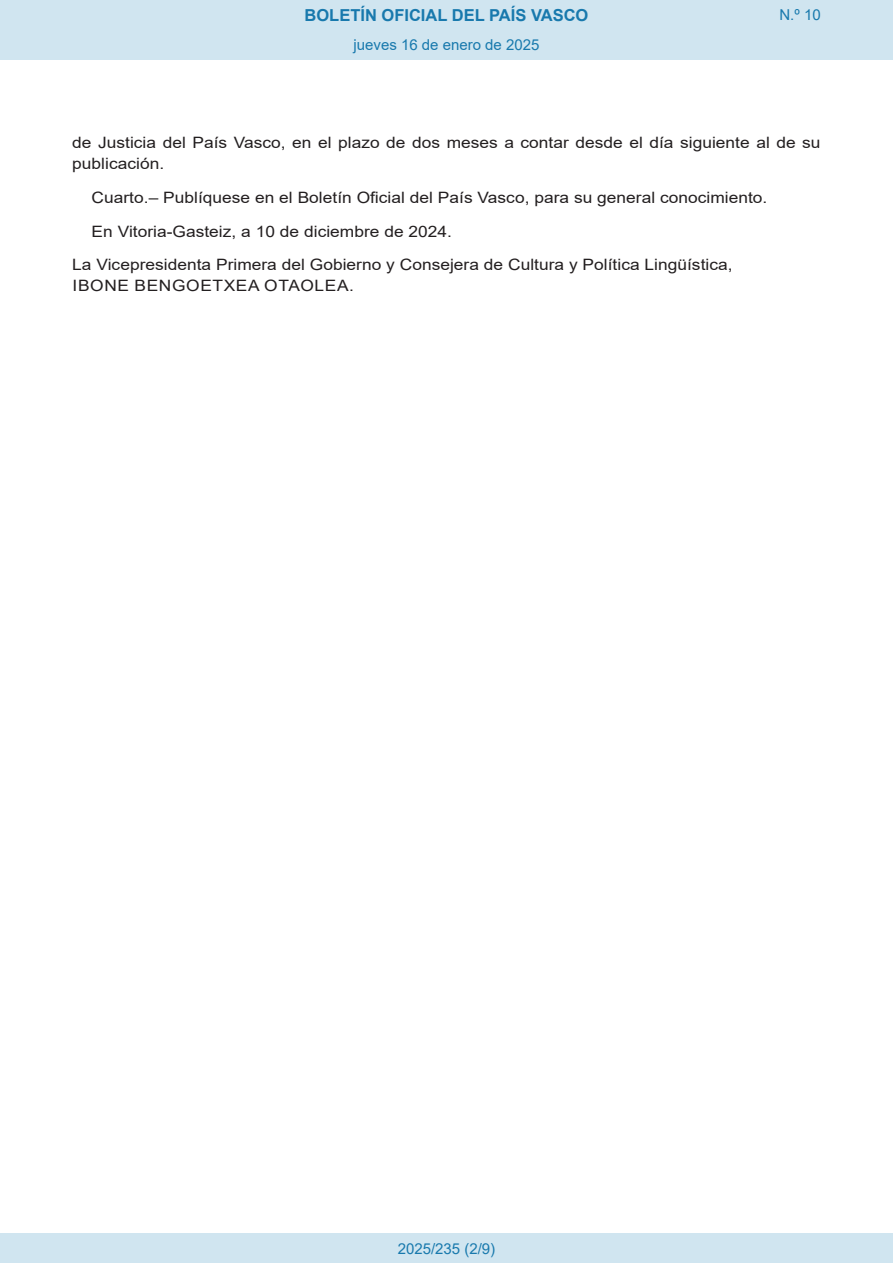
<style>
.page{position:relative;width:893px;height:1263px;background:#fff}
.page>*{position:absolute;margin:0;border:0;box-sizing:border-box;transform-origin:0 0}
.t1{font:700 16.5px "Arial";color:#1879ad}
.BOPVDetalle{font:15.6px/21px "Arial";color:#231f20;scale:1.11 1}
.BOPVFirmaPuesto{font:15.6px "Arial";color:#231f20;scale:1.11 1}
.BOPVFirmaLugFec{font:15.6px "Arial";color:#231f20;scale:1.11 1}
.BOPVFirmaNombre{font:15.6px "Arial";letter-spacing:.035em;color:#231f20;scale:1.11 1}
.Paginacion_Centro{font:15px "Arial";color:#1879ad}
</style>
<div class="page">
<div style="left:0;top:0;width:893px;height:60px;background:#d0e5f0"></div>
<div style="left:0;top:1233px;width:893px;height:30px;background:#d0e5f0"></div>
<p class="t1" style="left:305px;top:3px;width:285px">BOLETÍN OFICIAL DEL PAÍS VASCO</p>
<p class="Paginacion_Centro" style="left:353px;top:35px;width:187px">jueves 16 de enero de 2025</p>
<p class="Paginacion_Centro" style="left:779px;top:5px;width:43px">N.º 10</p>
<p class="BOPVDetalle" style="left:72px;top:132px;width:676px">de Justicia del País Vasco, en el plazo de dos meses a contar desde el día siguiente al de su publicación.</p>
<p class="BOPVDetalle" style="left:92px;top:187px;width:610px">Cuarto.– Publíquese en el Boletín Oficial del País Vasco, para su general conocimiento.</p>
<p class="BOPVFirmaLugFec" style="left:92px;top:220px;width:326px">En Vitoria-Gasteiz, a 10 de diciembre de 2024.</p>
<p class="BOPVFirmaPuesto" style="left:72px;top:254px;width:596px">La Vicepresidenta Primera del Gobierno y Consejera de Cultura y Política Lingüística,</p>
<p class="BOPVFirmaNombre" style="left:73px;top:275px;width:255px">IBONE BENGOETXEA OTAOLEA.</p>
<p class="Paginacion_Centro" style="left:398px;top:1238px;width:99px">2025/235 (2/9)</p>
</div>
